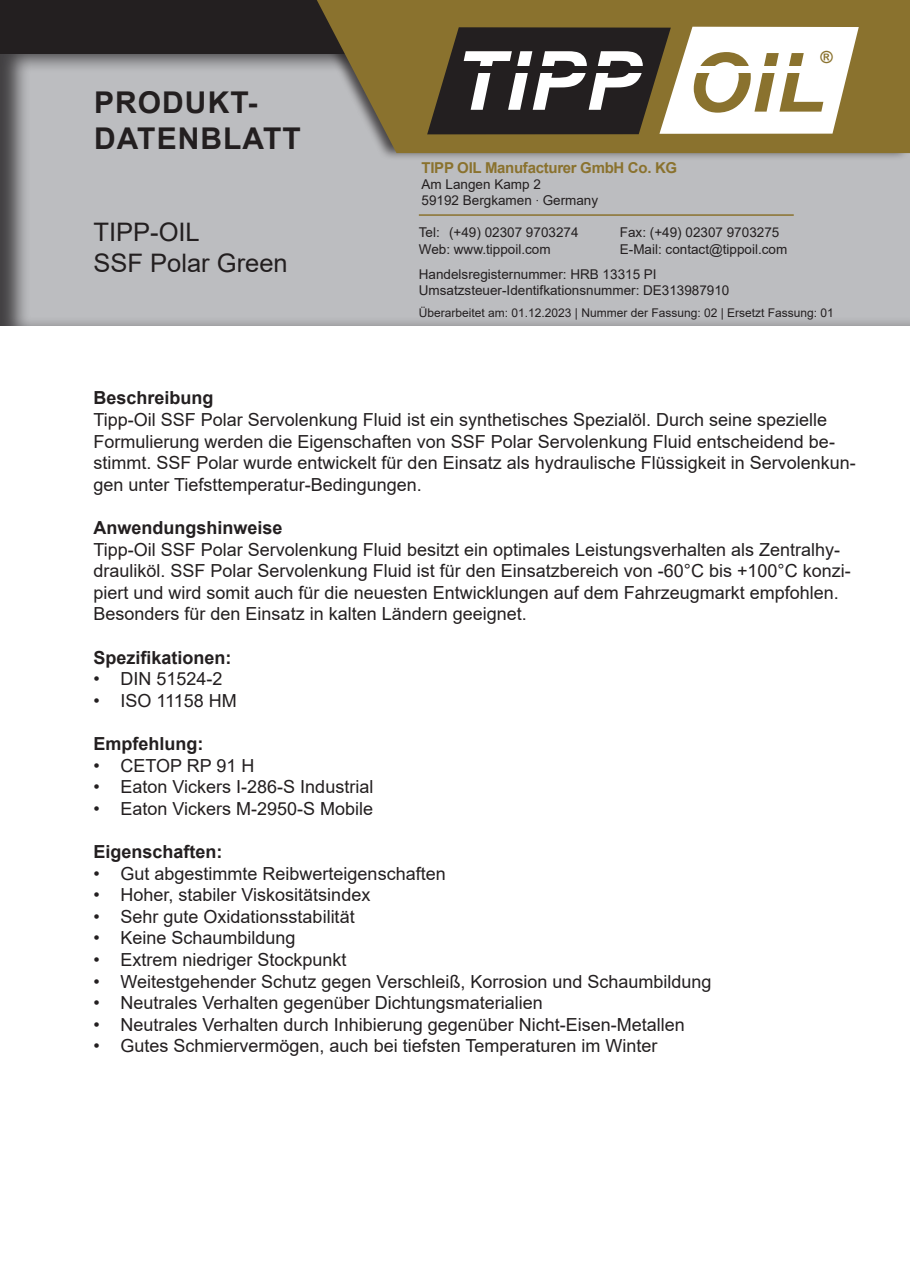
<style>
.page{position:relative;width:910px;height:1280px;background:#fff}
.page>*{position:absolute;margin:0;border:0;box-sizing:border-box;transform-origin:0 0}
.t1{font:italic 700 81.75px "Arial";letter-spacing:.015em;color:#fff}
.t2{font:700 30px/36px "Arial";letter-spacing:.035em;color:#231f20}
.t3{font:25.5px "Arial";color:#231f20}
.t4{font:18px/21.6px "Arial";color:#231f20}
.t5{font:700 18px "Arial";color:#231f20}
.t6{font:700 16.65px "Arial";color:#8a722e}
.t7{font:700 15px "Arial";letter-spacing:-.02em;color:#8a722e}
.t8{font:13.5px/16.4px "Arial";color:#231f20}
.t9{font:12px "Arial";color:#231f20}
.s1{color:#8a722e}
.s2{font-family:"Helvetica Neue LT Std";font-weight:100;font-stretch:condensed}
</style>
<div class="page">
<div style="left:0;top:52px;width:910px;height:276px;background:#231f20;opacity:.75"></div>
<div style="left:0;top:0;width:910px;height:53px;background:#231f20"></div>
<div style="left:300px;top:0;width:610px;height:161px;background:#231f20;opacity:.75"></div>
<svg style="left:317px;top:0;width:593px;height:153px;background:#8b773c"></svg>
<svg style="left:427px;top:27px;width:432px;height:107px"></svg>
<div style="left:454px;top:51px;width:183px;height:77px;background:#231f20"></div>
<div style="left:477px;top:66px;width:171px;height:7px;background:#231f20"></div>
<div style="left:694px;top:66px;width:109px;height:6px;background:#fff"></div>
<hr style="left:419px;top:214px;width:375px;height:2px;background:#8a722e">
<h2 class="t2" style="left:94px;top:85px;width:208px">PRODUKT-<br>DATENBLATT</h2>
<p class="t3" style="left:94px;top:215px;width:108px">TIPP-OIL</p>
<p class="t3" style="left:94px;top:245px;width:196px">SSF Polar Green</p>
<h1 class="t1" style="left:454px;top:27px;width:373px">TIPP <span class="s1">OIL</span></h1>
<p class="t6" style="left:820px;top:47px;width:14px">®</p>
<p class="t7" style="left:422px;top:157px;width:257px">TIPP OIL Manufacturer GmbH Co. KG</p>
<p class="t8" style="left:422px;top:176px;width:178px">Am Langen Kamp 2<br>59192 Bergkamen <span class="s2">·</span> Germany</p>
<p class="t8" style="left:419px;top:224px;width:161px">Tel: (+49) 02307 9703274</p>
<p class="t8" style="left:620px;top:224px;width:161px">Fax: (+49) 02307 9703275</p>
<p class="t8" style="left:419px;top:240px;width:133px">Web: www.tippoil.com</p>
<p class="t8" style="left:419px;top:236px;width:370px;line-height:25.2px;text-indent:201px">E-Mail: contact@tippoil.com<br>Handelsregisternummer: HRB 13315 PI</p>
<p class="t8" style="left:419px;top:282px;width:312px">Umsatzsteuer-Identifkationsnummer: DE313987910</p>
<p class="t9" style="left:419px;top:305px;width:417px">Überarbeitet am: 01.12.2023 | Nummer der Fassung: 02 | Ersetzt Fassung: 01</p>
<p class="t5" style="left:94px;top:385px;width:122px">Beschreibung</p>
<p class="t4" style="left:94px;top:409px;width:764px">Tipp-Oil SSF Polar Servolenkung Fluid ist ein synthetisches Spezialöl. Durch seine spezielle Formulierung werden die Eigenschaften von SSF Polar Servolenkung Fluid entscheidend be&shy;stimmt. SSF Polar wurde entwickelt für den Einsatz als hydraulische Flüssigkeit in Servolenkun&shy;gen unter Tiefsttemperatur-Bedingungen.</p>
<p class="t5" style="left:94px;top:515px;width:191px">Anwendungshinweise</p>
<p class="t4" style="left:94px;top:538px;width:759px">Tipp-Oil SSF Polar Servolenkung Fluid besitzt ein optimales Leistungsverhalten als Zentralhy&shy;drauliköl. SSF Polar Servolenkung Fluid ist für den Einsatzbereich von -60°C bis +100°C konzi&shy;piert und wird somit auch für die neuesten Entwicklungen auf dem Fahrzeugmarkt empfohlen.<br>Besonders für den Einsatz in kalten Ländern geeignet.</p>
<p class="t5" style="left:94px;top:644px;width:140px">Spezifikationen:</p>
<p class="t4" style="left:94px;top:668px;width:131px">• DIN 51524-2</p>
<p class="t4" style="left:94px;top:689px;width:145px">• ISO 11158 HM</p>
<p class="t5" style="left:94px;top:731px;width:111px">Empfehlung:</p>
<p class="t4" style="left:94px;top:754px;width:163px">• CETOP RP 91 H</p>
<p class="t4" style="left:94px;top:776px;width:281px">• Eaton Vickers I-286-S Industrial</p>
<p class="t4" style="left:94px;top:797px;width:281px">• Eaton Vickers M-2950-S Mobile</p>
<p class="t5" style="left:94px;top:839px;width:131px">Eigenschaften:</p>
<p class="t4" style="left:94px;top:862px;width:354px">• Gut abgestimmte Reibwerteigenschaften</p>
<p class="t4" style="left:94px;top:884px;width:278px">• Hoher, stabiler Viskositätsindex</p>
<p class="t4" style="left:94px;top:905px;width:263px">• Sehr gute Oxidationsstabilität</p>
<p class="t4" style="left:94px;top:927px;width:204px">• Keine Schaumbildung</p>
<p class="t4" style="left:94px;top:949px;width:255px">• Extrem niedriger Stockpunkt</p>
<p class="t4" style="left:94px;top:970px;width:619px">• Weitestgehender Schutz gegen Verschleiß, Korrosion und Schaumbildung</p>
<p class="t4" style="left:94px;top:992px;width:451px">• Neutrales Verhalten gegenüber Dichtungsmaterialien</p>
<p class="t4" style="left:94px;top:1013px;width:593px">• Neutrales Verhalten durch Inhibierung gegenüber Nicht-Eisen-Metallen</p>
<p class="t4" style="left:94px;top:1035px;width:565px">• Gutes Schmiervermögen, auch bei tiefsten Temperaturen im Winter</p>
</div>
